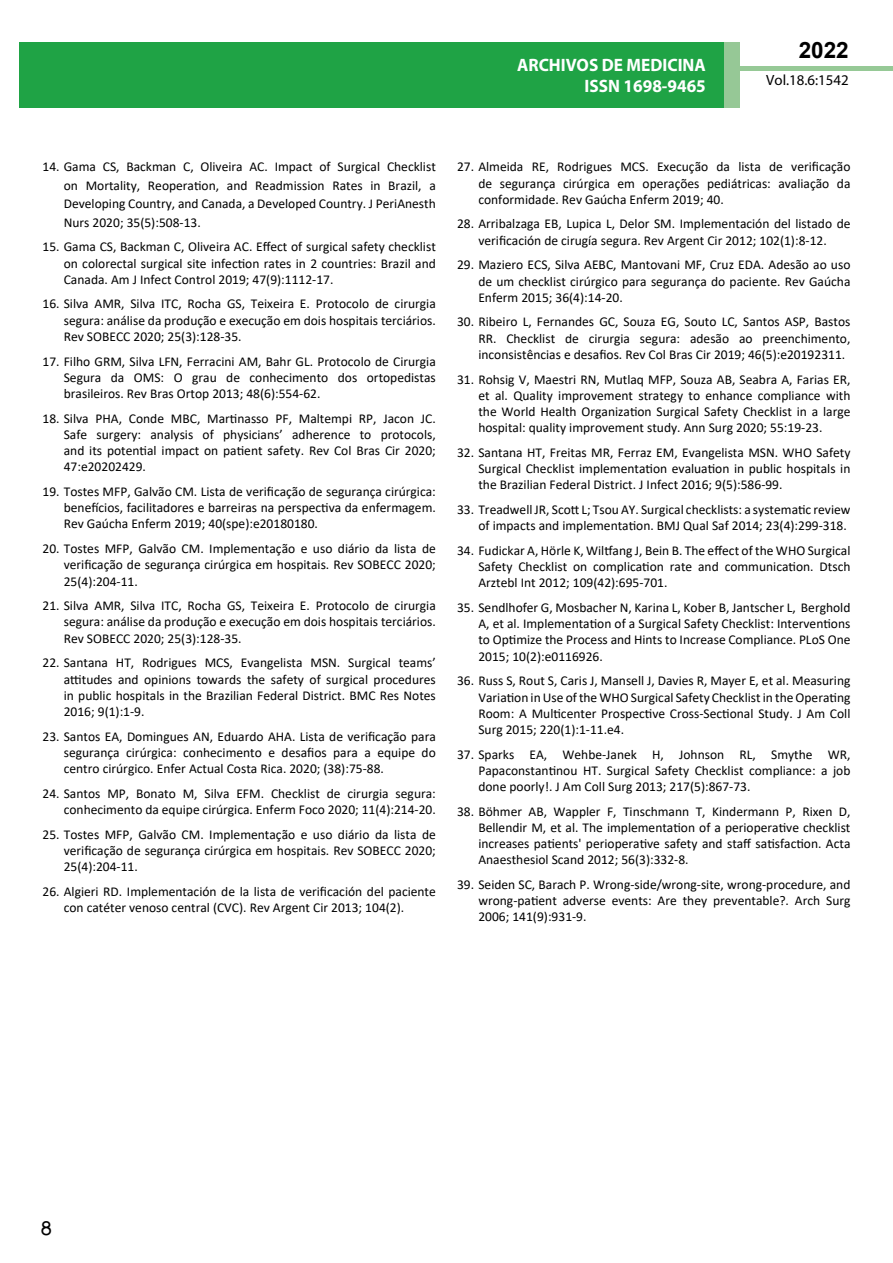
<style>
.page{position:relative;width:893px;height:1263px;background:#fff}
.page>*{position:absolute;margin:0;border:0;box-sizing:border-box;transform-origin:0 0}
.t1{font:25.5px "Tunga";color:#000}
.t2{font:700 22.5px "Arial";color:#000}
.t3{font:700 18px/21.6px "Myriad Pro";color:#fff;text-align:right;scale:.96 1}
.t4{font:14.85px "Myriad Pro";color:#000}
.t5{font:13.5px/16.2px "Calibri";color:#000;text-align:justify}
</style>
<div class="page">
<div style="left:722px;top:66px;width:171px;height:5px;background:#96c996"></div>
<div style="left:19px;top:42px;width:706px;height:66px;background:#1fa345"></div>
<div style="left:725px;top:42px;width:15px;height:66px;background:#96c896"></div>
<h3 class="t3" style="left:517px;top:53px;width:198px">ARCHIVOS DE MEDICINA<br>ISSN 1698-9465</h3>
<h2 class="t2" style="left:799px;top:35px;width:52px">2022</h2>
<p class="t4" style="left:766px;top:71px;width:84px">Vol.18.6:1542</p>
<p class="t5" style="left:64px;top:157px;width:374px;line-height:18.5px;text-indent:-21px">14. Gama CS, Backman C, Oliveira AC. Impact of Surgical Checklist on Mortality, Reoperation, and Readmission Rates in Brazil, a Developing Country, and Canada, a Developed Country. J PeriAnesth Nurs 2020; 35(5):508-13.</p>
<p class="t5" style="left:64px;top:238px;width:374px;text-indent:-21px">15. Gama CS, Backman C, Oliveira AC. Effect of surgical safety checklist on colorectal surgical site infection rates in 2 countries: Brazil and Canada. Am J Infect Control 2019; 47(9):1112-17.</p>
<p class="t5" style="left:64px;top:296px;width:374px;text-indent:-21px">16. Silva AMR, Silva ITC, Rocha GS, Teixeira E. Protocolo de cirurgia segura: análise da produção e execução em dois hospitais terciários.<br>Rev SOBECC 2020; 25(3):128-35.</p>
<p class="t5" style="left:64px;top:353px;width:374px;text-indent:-21px">17. Filho GRM, Silva LFN, Ferracini AM, Bahr GL. Protocolo de Cirurgia Segura da OMS: O grau de conhecimento dos ortopedistas brasileiros. Rev Bras Ortop 2013; 48(6):554-62.</p>
<p class="t5" style="left:64px;top:410px;width:374px;text-indent:-21px">18. Silva PHA, Conde MBC, Martinasso PF, Maltempi RP, Jacon JC.<br>Safe surgery: analysis of physicians’ adherence to protocols, and its potential impact on patient safety. Rev Col Bras Cir 2020; 47:e20202429.</p>
<p class="t5" style="left:64px;top:483px;width:374px;text-indent:-21px">19. Tostes MFP, Galvão CM. Lista de verificação de segurança cirúrgica: benefícios, facilitadores e barreiras na perspectiva da enfermagem.<br>Rev Gaúcha Enferm 2019; 40(spe):e20180180.</p>
<p class="t5" style="left:64px;top:540px;width:374px;text-indent:-21px">20. Tostes MFP, Galvão CM. Implementação e uso diário da lista de verificação de segurança cirúrgica em hospitais. Rev SOBECC 2020; 25(4):204-11.</p>
<p class="t5" style="left:64px;top:597px;width:374px;text-indent:-21px">21. Silva AMR, Silva ITC, Rocha GS, Teixeira E. Protocolo de cirurgia segura: análise da produção e execução em dois hospitais terciários.<br>Rev SOBECC 2020; 25(3):128-35.</p>
<p class="t5" style="left:64px;top:654px;width:374px;text-indent:-21px">22. Santana HT, Rodrigues MCS, Evangelista MSN. Surgical teams’ attitudes and opinions towards the safety of surgical procedures in public hospitals in the Brazilian Federal District. BMC Res Notes 2016; 9(1):1-9.</p>
<p class="t5" style="left:64px;top:728px;width:374px;text-indent:-21px">23. Santos EA, Domingues AN, Eduardo AHA. Lista de verificação para segurança cirúrgica: conhecimento e desafios para a equipe do centro cirúrgico. Enfer Actual Costa Rica. 2020; (38):75-88.</p>
<p class="t5" style="left:43px;top:785px;width:395px;text-align:right">24. Santos MP, Bonato M, Silva EFM. Checklist de cirurgia segura: conhecimento da equipe cirúrgica. Enferm Foco 2020; 11(4):214-20.</p>
<p class="t5" style="left:64px;top:826px;width:374px;text-indent:-21px">25. Tostes MFP, Galvão CM. Implementação e uso diário da lista de verificação de segurança cirúrgica em hospitais. Rev SOBECC 2020; 25(4):204-11.</p>
<p class="t5" style="left:64px;top:883px;width:374px;text-indent:-21px">26. Algieri RD. Implementación de la lista de verificación del paciente con catéter venoso central (CVC). Rev Argent Cir 2013; 104(2).</p>
<p class="t5" style="left:478px;top:158px;width:374px;text-indent:-21px">27. Almeida RE, Rodrigues MCS. Execução da lista de verificação de segurança cirúrgica em operações pediátricas: avaliação da conformidade. Rev Gaúcha Enferm 2019; 40.</p>
<p class="t5" style="left:457px;top:215px;width:395px;text-align:center">28. Arribalzaga EB, Lupica L, Delor SM. Implementación del listado de verificación de cirugía segura. Rev Argent Cir 2012; 102(1):8-12.</p>
<p class="t5" style="left:478px;top:256px;width:374px;text-indent:-21px">29. Maziero ECS, Silva AEBC, Mantovani MF, Cruz EDA. Adesão ao uso de um checklist cirúrgico para segurança do paciente. Rev Gaúcha Enferm 2015; 36(4):14-20.</p>
<p class="t5" style="left:478px;top:313px;width:374px;text-indent:-21px">30. Ribeiro L, Fernandes GC, Souza EG, Souto LC, Santos ASP, Bastos RR. Checklist de cirurgia segura: adesão ao preenchimento, inconsistências e desafios. Rev Col Bras Cir 2019; 46(5):e20192311.</p>
<p class="t5" style="left:478px;top:371px;width:374px;text-indent:-21px">31. Rohsig V, Maestri RN, Mutlaq MFP, Souza AB, Seabra A, Farias ER, et al. Quality improvement strategy to enhance compliance with the World Health Organization Surgical Safety Checklist in a large hospital: quality improvement study. Ann Surg 2020; 55:19-23.</p>
<p class="t5" style="left:478px;top:444px;width:374px;text-indent:-21px">32. Santana HT, Freitas MR, Ferraz EM, Evangelista MSN. WHO Safety Surgical Checklist implementation evaluation in public hospitals in the Brazilian Federal District. J Infect 2016; 9(5):586-99.</p>
<p class="t5" style="left:457px;top:501px;width:395px;text-align:right">33. Treadwell JR, Scott L; Tsou AY. Surgical checklists: a systematic review of impacts and implementation. BMJ Qual Saf 2014; 23(4):299-318.</p>
<p class="t5" style="left:478px;top:542px;width:374px;text-indent:-21px">34. Fudickar A, Hörle K, Wiltfang J, Bein B. The effect of the WHO Surgical Safety Checklist on complication rate and communication. Dtsch Arztebl Int 2012; 109(42):695-701.</p>
<p class="t5" style="left:478px;top:599px;width:374px;text-indent:-21px">35. Sendlhofer G, Mosbacher N, Karina L, Kober B, Jantscher L, Berghold A, et al. Implementation of a Surgical Safety Checklist: Interventions to Optimize the Process and Hints to Increase Compliance. PLoS One 2015; 10(2):e0116926.</p>
<p class="t5" style="left:478px;top:672px;width:374px;text-indent:-21px">36. Russ S, Rout S, Caris J, Mansell J, Davies R, Mayer E, et al. Measuring Variation in Use of the WHO Surgical Safety Checklist in the Operating Room: A Multicenter Prospective Cross-Sectional Study. J Am Coll Surg 2015; 220(1):1-11.e4.</p>
<p class="t5" style="left:478px;top:746px;width:374px;text-indent:-21px">37. Sparks EA, Wehbe-Janek H, Johnson RL, Smythe WR, Papaconstantinou HT. Surgical Safety Checklist compliance: a job done poorly!. J Am Coll Surg 2013; 217(5):867-73.</p>
<p class="t5" style="left:478px;top:803px;width:374px;text-indent:-21px">38. Böhmer AB, Wappler F, Tinschmann T, Kindermann P, Rixen D, Bellendir M, et al. The implementation of a perioperative checklist increases patients' perioperative safety and staff satisfaction. Acta Anaesthesiol Scand 2012; 56(3):332-8.</p>
<p class="t5" style="left:478px;top:876px;width:374px;text-indent:-21px">39. Seiden SC, Barach P. Wrong-side/wrong-site, wrong-procedure, and wrong-patient adverse events: Are they preventable?. Arch Surg 2006; 141(9):931-9.</p>
<h1 class="t1" style="left:41px;top:1211px;width:13px">8</h1>
</div>
